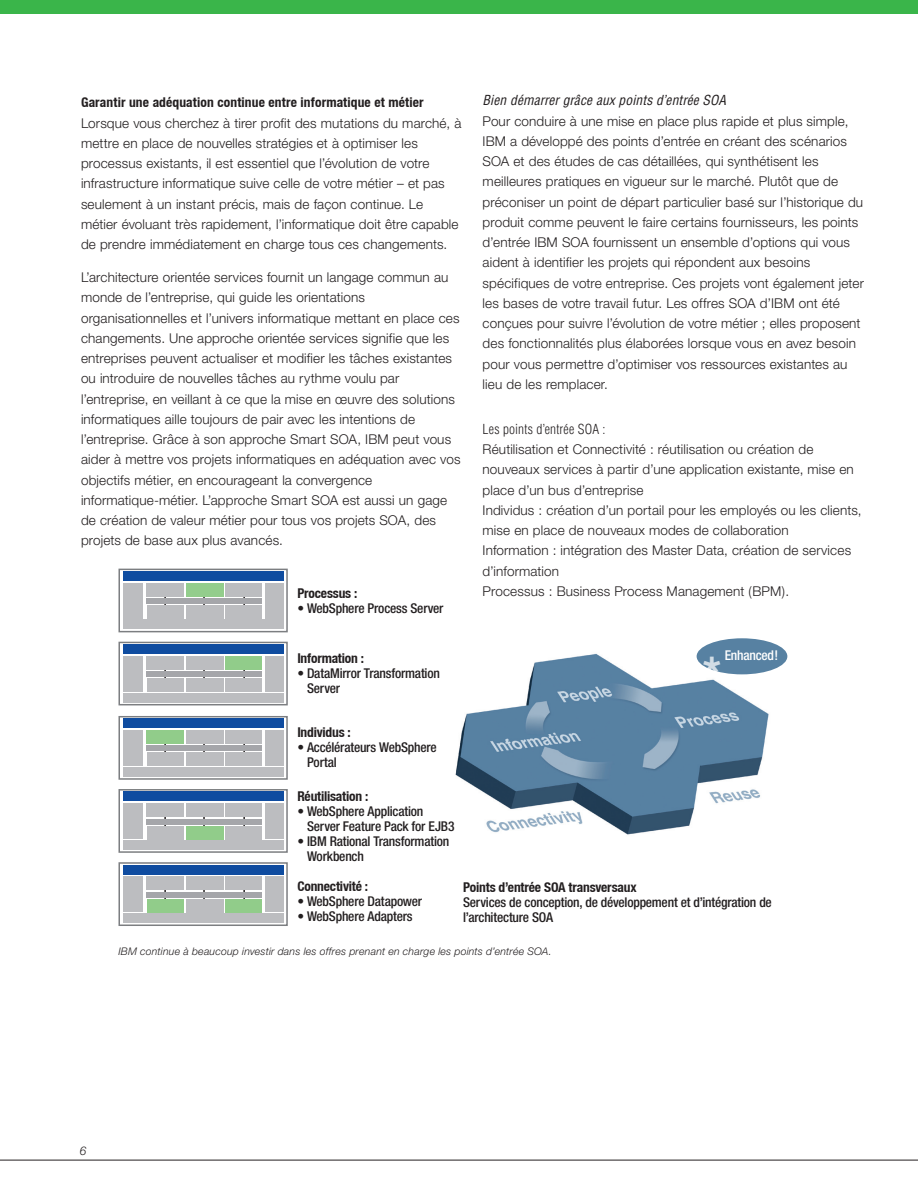
<style>
.page{position:relative;width:918px;height:1188px;background:#fff}
.page>*{position:absolute;margin:0;border:0;box-sizing:border-box;transform-origin:0 0}
.t1{font:700 condensed 45px "Helvetica Neue";color:#fff}
.t2{font:300 13.5px/20.2px "Helvetica Neue";letter-spacing:.01em;color:#231f20}
.t3{font:500 condensed 13.5px/15px "Helvetica Neue";letter-spacing:-.015em;color:#231f20}
.t4{font:700 condensed 13.5px "Helvetica Neue";letter-spacing:-.01em;color:#231f20}
.t5{font:700 condensed 13.5px "Helvetica Neue";letter-spacing:.01em;color:#231f20}
.t6{font:italic condensed 13.5px "Helvetica";letter-spacing:.01em;color:#231f20}
.t7{font:300 condensed 13.5px "Helvetica";letter-spacing:.015em;color:#231f20}
.t8{font:500 condensed 13.5px "Helvetica Neue";letter-spacing:-.015em;color:#fff}
.t9{font:italic 300 10.5px "Helvetica Neue";letter-spacing:.02em;color:#231f20}
</style>
<div class="page">
<hr style="left:0;top:1160px;width:918px;height:1px;background:#231f20">
<div style="left:0;top:0;width:918px;height:14px;background:#3ab54a"></div>
<img style="left:455px;top:649px;width:333px;height:186px">
<svg style="left:123px;top:580px;width:161px;height:49px"></svg>
<div style="left:118px;top:569px;width:170px;height:63px;border:2px solid #7c7e81"></div>
<div style="left:123px;top:571px;width:161px;height:9px;background:#0f4ca0"></div>
<div style="left:123px;top:583px;width:20px;height:36px;background:#bcbdc0"></div>
<div style="left:265px;top:583px;width:19px;height:36px;background:#bcbdc0"></div>
<div style="left:123px;top:620px;width:160px;height:9px;background:#bcbdc0"></div>
<hr style="left:203px;top:593px;width:2px;height:20px;background:#231f20">
<div style="left:146px;top:583px;width:37px;height:13px;background:#bcbdc0"></div>
<div style="left:186px;top:583px;width:37px;height:13px;background:#93cd8c"></div>
<div style="left:225px;top:583px;width:37px;height:13px;background:#bcbdc0"></div>
<div style="left:147px;top:606px;width:36px;height:13px;background:#bcbdc0"></div>
<div style="left:186px;top:606px;width:37px;height:13px;background:#bcbdc0"></div>
<div style="left:225px;top:606px;width:37px;height:13px;background:#bcbdc0"></div>
<div style="left:146px;top:598px;width:116px;height:6px;background:#a5a6aa"></div>
<svg style="left:146px;top:656px;width:138px;height:46px"></svg>
<div style="left:118px;top:642px;width:170px;height:63px;border:2px solid #7c7e81"></div>
<svg style="left:123px;top:730px;width:161px;height:47px"></svg>
<div style="left:118px;top:716px;width:170px;height:64px;border:2px solid #7c7e81"></div>
<svg style="left:123px;top:803px;width:161px;height:47px"></svg>
<div style="left:118px;top:789px;width:170px;height:64px;border:2px solid #7c7e81"></div>
<svg style="left:123px;top:874px;width:161px;height:49px"></svg>
<div style="left:118px;top:862px;width:170px;height:64px;border:2px solid #7c7e81"></div>
<div style="left:123px;top:865px;width:161px;height:9px;background:#0f4ca0"></div>
<div style="left:123px;top:877px;width:20px;height:35px;background:#bcbdc0"></div>
<div style="left:265px;top:877px;width:19px;height:35px;background:#bcbdc0"></div>
<div style="left:123px;top:914px;width:160px;height:9px;background:#bcbdc0"></div>
<div style="left:146px;top:877px;width:37px;height:13px;background:#bcbdc0"></div>
<div style="left:186px;top:877px;width:37px;height:13px;background:#bcbdc0"></div>
<div style="left:225px;top:877px;width:37px;height:13px;background:#bcbdc0"></div>
<div style="left:147px;top:899px;width:36px;height:13px;background:#91cc8a"></div>
<div style="left:186px;top:899px;width:37px;height:13px;background:#bcbdc0"></div>
<div style="left:225px;top:899px;width:37px;height:13px;background:#91cc8a"></div>
<div style="left:146px;top:892px;width:116px;height:6px;background:#a5a6aa"></div>
<div style="left:123px;top:792px;width:161px;height:9px;background:#0f4ca0"></div>
<div style="left:123px;top:803px;width:20px;height:36px;background:#bcbdc0"></div>
<div style="left:265px;top:803px;width:19px;height:36px;background:#bcbdc0"></div>
<div style="left:123px;top:840px;width:160px;height:9px;background:#bcbdc0"></div>
<hr style="left:203px;top:813px;width:2px;height:20px;background:#231f20">
<div style="left:146px;top:803px;width:37px;height:14px;background:#bcbdc0"></div>
<div style="left:186px;top:803px;width:37px;height:14px;background:#bcbdc0"></div>
<div style="left:225px;top:803px;width:37px;height:14px;background:#bcbdc0"></div>
<div style="left:147px;top:826px;width:36px;height:13px;background:#bcbdc0"></div>
<div style="left:186px;top:826px;width:37px;height:13px;background:#91cc8a"></div>
<div style="left:225px;top:826px;width:37px;height:13px;background:#bcbdc0"></div>
<div style="left:146px;top:819px;width:116px;height:5px;background:#a5a6aa"></div>
<div style="left:123px;top:719px;width:161px;height:9px;background:#0f4ca0"></div>
<div style="left:123px;top:730px;width:20px;height:36px;background:#bcbdc0"></div>
<div style="left:265px;top:730px;width:19px;height:36px;background:#bcbdc0"></div>
<div style="left:123px;top:767px;width:160px;height:9px;background:#bcbdc0"></div>
<hr style="left:203px;top:740px;width:2px;height:20px;background:#231f20">
<div style="left:146px;top:730px;width:37px;height:14px;background:#91cc8a"></div>
<div style="left:186px;top:730px;width:37px;height:14px;background:#bcbdc0"></div>
<div style="left:225px;top:730px;width:37px;height:14px;background:#bcbdc0"></div>
<div style="left:147px;top:753px;width:36px;height:13px;background:#bcbdc0"></div>
<div style="left:186px;top:753px;width:37px;height:13px;background:#bcbdc0"></div>
<div style="left:225px;top:753px;width:37px;height:13px;background:#bcbdc0"></div>
<div style="left:146px;top:746px;width:116px;height:5px;background:#a5a6aa"></div>
<div style="left:123px;top:644px;width:161px;height:10px;background:#0f4ca0"></div>
<div style="left:123px;top:656px;width:20px;height:36px;background:#bcbdc0"></div>
<div style="left:265px;top:656px;width:19px;height:36px;background:#bcbdc0"></div>
<div style="left:123px;top:693px;width:160px;height:9px;background:#bcbdc0"></div>
<hr style="left:203px;top:666px;width:2px;height:20px;background:#231f20">
<div style="left:146px;top:656px;width:37px;height:13px;background:#bcbdc0"></div>
<div style="left:186px;top:656px;width:37px;height:13px;background:#bcbdc0"></div>
<div style="left:225px;top:656px;width:37px;height:13px;background:#91cc8a"></div>
<div style="left:147px;top:679px;width:36px;height:13px;background:#bcbdc0"></div>
<div style="left:186px;top:679px;width:37px;height:13px;background:#bcbdc0"></div>
<div style="left:225px;top:679px;width:37px;height:13px;background:#bcbdc0"></div>
<div style="left:146px;top:671px;width:116px;height:6px;background:#a5a6aa"></div>
<div style="left:697px;top:638px;width:90px;height:36px;background:#5781a2;border-radius:50%"></div>
<p class="t5" style="left:81px;top:94px;width:344px">Garantir une adéquation continue entre informatique et métier</p>
<p class="t2" style="left:81px;top:113px;width:382px">Lorsque vous cherchez à tirer profit des mutations du marché, à mettre en place de nouvelles stratégies et à optimiser les processus existants, il est essentiel que l’évolution de votre infrastructure informatique suive celle de votre métier – et pas seulement à un instant précis, mais de façon continue. Le métier évoluant très rapidement, l’informatique doit être capable de prendre immédiatement en charge tous ces changements.</p>
<p class="t2" style="left:81px;top:267px;width:381px">L’architecture orientée services fournit un langage commun au monde de l’entreprise, qui guide les orientations organisationnelles et l’univers informatique mettant en place ces changements. Une approche orientée services signifie que les entreprises peuvent actualiser et modifier les tâches existantes ou introduire de nouvelles tâches au rythme voulu par l’entreprise, en veillant à ce que la mise en œuvre des solutions informatiques aille toujours de pair avec les intentions de l’entreprise. Grâce à son approche Smart SOA, IBM peut vous aider à mettre vos projets informatiques en adéquation avec vos objectifs métier, en encourageant la convergence informatique‑métier. L’approche Smart SOA est aussi un gage de création de valeur métier pour tous vos projets SOA, des projets de base aux plus avancés.</p>
<p class="t6" style="left:483px;top:92px;width:245px">Bien démarrer grâce aux points d’entrée SOA</p>
<p class="t2" style="left:483px;top:110px;width:383px">Pour conduire à une mise en place plus rapide et plus simple, IBM a développé des points d’entrée en créant des scénarios SOA et des études de cas détaillées, qui synthétisent les meilleures pratiques en vigueur sur le marché. Plutôt que de préconiser un point de départ particulier basé sur l’historique du produit comme peuvent le faire certains fournisseurs, les points d’entrée IBM SOA fournissent un ensemble d’options qui vous aident à identifier les projets qui répondent aux besoins spécifiques de votre entreprise. Ces projets vont également jeter les bases de votre travail futur. Les offres SOA d’IBM ont été conçues pour suivre l’évolution de votre métier ; elles proposent des fonctionnalités plus élaborées lorsque vous en avez besoin pour vous permettre d’optimiser vos ressources existantes au lieu de les remplacer.</p>
<p class="t7" style="left:483px;top:420px;width:124px">Les points d’entrée SOA :</p>
<p class="t2" style="left:483px;top:439px;width:381px">Réutilisation et Connectivité : réutilisation ou création de nouveaux services à partir d’une application existante, mise en place d’un bus d’entreprise<br>Individus : création d’un portail pour les employés ou les clients, mise en place de nouveaux modes de collaboration<br>Information : intégration des Master Data, création de services d’information</p>
<p class="t4" style="left:297px;top:585px;width:62px">Processus :</p>
<p class="t2" style="left:483px;top:581px;width:308px">Processus : Business Process Management (BPM).</p>
<p class="t3" style="left:297px;top:600px;width:148px">• WebSphere Process Server</p>
<p class="t4" style="left:297px;top:650px;width:68px">Information :</p>
<p class="t3" style="left:307px;top:666px;width:134px;text-indent:-10px">• DataMirror Transformation<br>Server</p>
<p class="t4" style="left:297px;top:725px;width:55px">Individus :</p>
<p class="t3" style="left:307px;top:740px;width:131px;text-indent:-10px">• Accélérateurs WebSphere<br>Portal</p>
<p class="t4" style="left:297px;top:788px;width:72px">Réutilisation :</p>
<p class="t3" style="left:307px;top:803px;width:149px;text-indent:-10px">• WebSphere Application<br>Server Feature Pack for EJB3</p>
<p class="t3" style="left:307px;top:833px;width:144px;text-indent:-10px">• IBM Rational Transformation<br>Workbench</p>
<p class="t4" style="left:297px;top:878px;width:72px">Connectivité :</p>
<p class="t3" style="left:297px;top:894px;width:126px">• WebSphere Datapower</p>
<p class="t3" style="left:297px;top:909px;width:117px">• WebSphere Adapters</p>
<p class="t8" style="left:725px;top:647px;width:55px">Enhanced!</p>
<h1 class="t1" style="left:703px;top:646px;width:19px">*</h1>
<p class="t4" style="left:463px;top:879px;width:175px">Points d’entrée SOA transversaux</p>
<p class="t3" style="left:463px;top:894px;width:310px">Services de conception, de développement et d’intégration de l’architecture SOA</p>
<p class="t9" style="left:118px;top:945px;width:435px">IBM continue à beaucoup investir dans les offres prenant en charge les points d’entrée SOA.</p>
</div>
